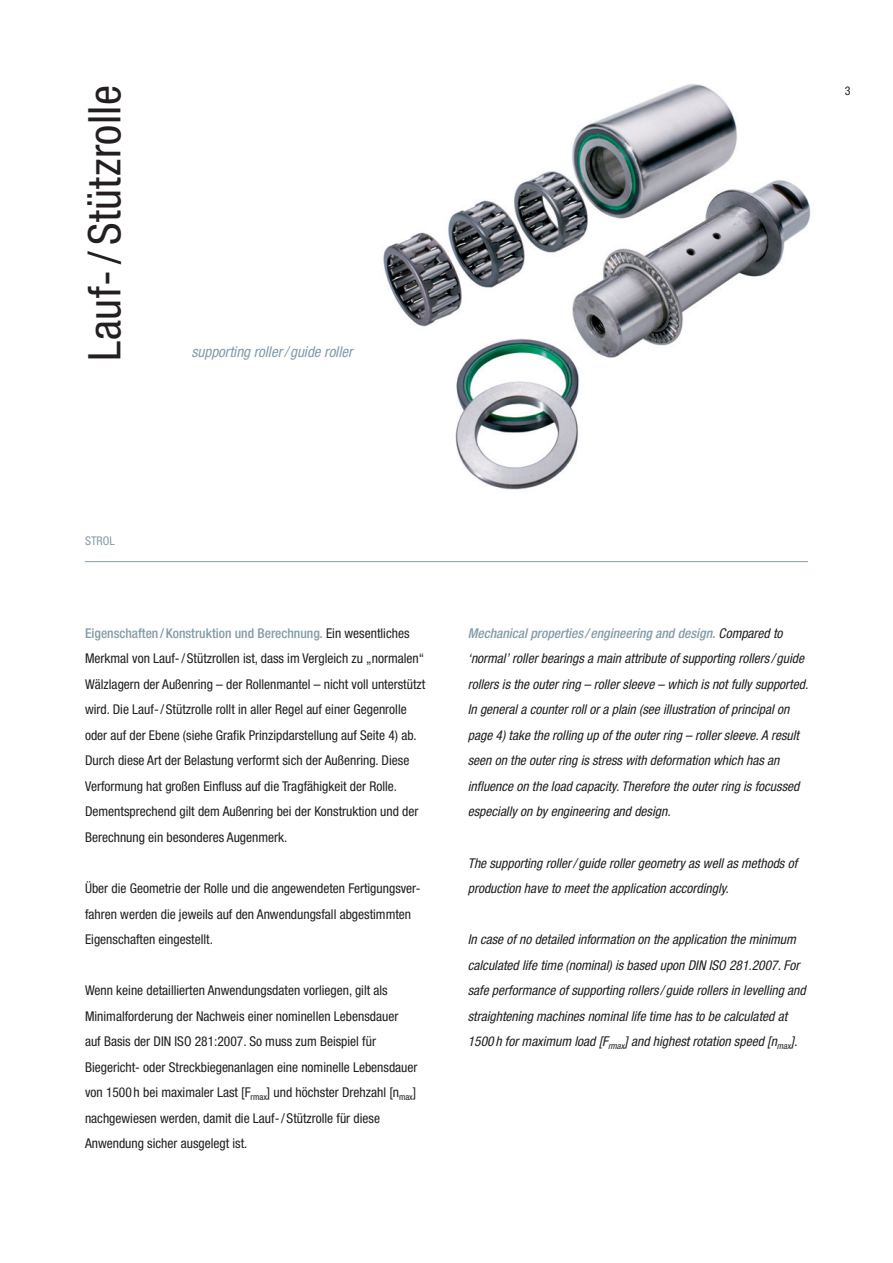
<style>
.page{position:relative;width:893px;height:1263px;background:#fff}
.page>*{position:absolute;margin:0;border:0;box-sizing:border-box;transform-origin:0 0}
.t1{font:condensed 45px "Helvetica Neue";letter-spacing:.01em;color:#231f20}
.t2{font:italic condensed 15px "Helvetica Neue";color:#839ca9}
.t3{font:condensed 13.5px/25.5px "Helvetica Neue";color:#231f20}
.t4{font:italic condensed 13.5px/25.5px "Helvetica Neue";color:#231f20}
.t5{font:condensed 12px "Helvetica Neue";color:#839ca9}
.t6{font:condensed 12px "Helvetica Neue";color:#231f20}
.s1{font-weight:500;color:#839ca9}
</style>
<div class="page">
<img style="left:383px;top:84px;width:428px;height:406px">
<hr style="left:85px;top:561px;width:723px;height:1px;background:#839ca9">
<h1 class="t1" style="left:88px;top:361px;width:277px;rotate:-90deg">Lauf- / Stützrolle</h1>
<p class="t2" style="left:191px;top:346px;width:163px">supporting roller / guide roller</p>
<p class="t6" style="left:845px;top:86px;width:7px">3</p>
<p class="t5" style="left:85px;top:537px;width:31px">STROL</p>
<p class="t3" style="left:85px;top:621px;width:342px"><span class="s1">Eigenschaften / Konstruktion und Berechnung.</span> Ein wesentliches Merkmal von Lauf- / Stützrollen ist, dass im Vergleich zu „normalen“ Wälzlagern der Außenring – der Rollenmantel – nicht voll unterstützt wird. Die Lauf- / Stützrolle rollt in aller Regel auf einer Gegenrolle oder auf der Ebene (siehe Grafik Prinzipdarstellung auf Seite 4) ab.<br>Durch diese Art der Belastung verformt sich der Außenring. Diese Verformung hat großen Einfluss auf die Tragfähigkeit der Rolle.<br>Dementsprechend gilt dem Außenring bei der Konstruktion und der Berechnung ein besonderes Augenmerk.</p>
<p class="t3" style="left:85px;top:877px;width:337px">Über die Geometrie der Rolle und die angewendeten Fertigungsver&shy;fahren werden die jeweils auf den Anwendungsfall abgestimmten<br>Eigenschaften eingestellt.</p>
<p class="t3" style="left:85px;top:979px;width:334px">Wenn keine detaillierten Anwendungsdaten vorliegen, gilt als Minimalforderung der Nachweis einer nominellen Lebensdauer auf Basis der DIN ISO 281:2007. So muss zum Beispiel für Biegericht- oder Streckbiegenanlagen eine nominelle Lebensdauer von 1500 h bei maximaler Last [F<sub>rmax</sub>] und höchster Drehzahl [n<sub>max</sub>] nachgewiesen werden, damit die Lauf- / Stützrolle für diese Anwendung sicher ausgelegt ist.</p>
<p class="t4" style="left:468px;top:621px;width:342px"><span class="s1">Mechanical properties / engineering and design.</span> Compared to ‘normal’ roller bearings a main attribute of supporting rollers / guide rollers is the outer ring – roller sleeve – which is not fully supported.<br>In general a counter roll or a plain (see illustration of principal on page 4) take the rolling up of the outer ring – roller sleeve. A result seen on the outer ring is stress with deformation which has an influence on the load capacity. Therefore the outer ring is focussed especially on by engineering and design.</p>
<p class="t4" style="left:468px;top:851px;width:331px">The supporting roller / guide roller geometry as well as methods of production have to meet the application accordingly.</p>
<p class="t4" style="left:468px;top:928px;width:339px">In case of no detailed information on the application the minimum calculated life time (nominal) is based upon DIN ISO 281.2007. For safe performance of supporting rollers / guide rollers in levelling and straightening machines nominal life time has to be calculated at 1500 h for maximum load [F<sub>rmax</sub>] and highest rotation speed [n<sub>max</sub>].</p>
</div>
